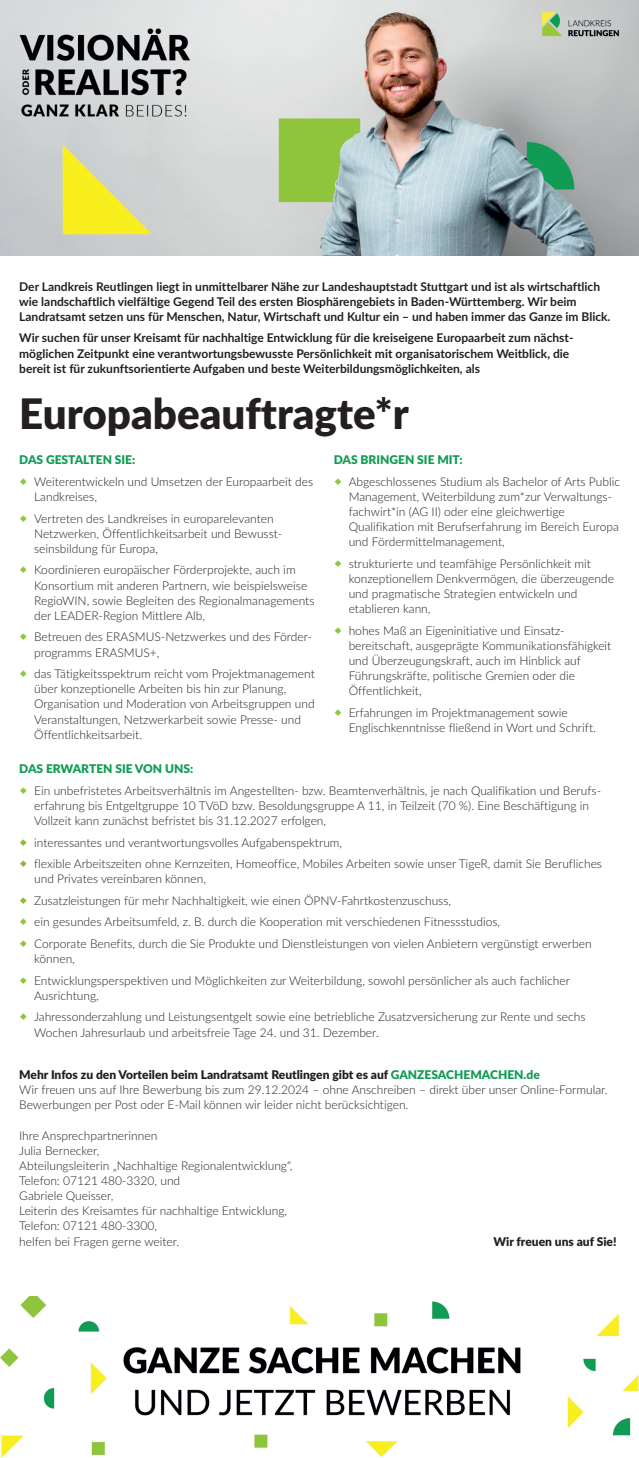
<style>
.page{position:relative;width:639px;height:1458px;background:#fff}
.page>*{position:absolute;margin:0;border:0;box-sizing:border-box;transform-origin:0 0}
.t1{font:900 42px "Lato";color:#231f20}
.t2{font:300 12px/15.1px "Lato";color:#231f20}
.t3{font:700 12px/15.1px "Lato";color:#231f20}
.t4{font:900 12px "Lato";color:#109c54}
.t5{font:900 12px "Lato";color:#231f20}
.s1{font-weight:900}
.s2{font-weight:900;color:#109c54}
</style>
<div class="page">
<img style="left:0;top:1297px;width:638px;height:161px">
<img style="left:1px;top:0;width:637px;height:255px">
<p class="t3" style="left:19px;top:279px;width:592px">Der Landkreis Reutlingen liegt in unmittelbarer Nähe zur Landeshauptstadt Stuttgart und ist als wirtschaftlich wie landschaftlich vielfältige Gegend Teil des ersten Biosphärengebiets in Baden-Württemberg. Wir beim<br>Landratsamt setzen uns für Menschen, Natur, Wirtschaft und Kultur ein – und haben immer das Ganze im Blick.</p>
<p class="t3" style="left:19px;top:331px;width:555px">Wir suchen für unser Kreisamt für nachhaltige Entwicklung für die kreiseigene Europaarbeit zum nächst&shy;möglichen Zeitpunkt eine verantwortungsbewusste Persönlichkeit mit organisatorischem Weitblick, die bereit ist für zukunftsorientierte Aufgaben und beste Weiterbildungsmöglichkeiten, als</p>
<h1 class="t1" style="left:19px;top:396px;width:390px">Europabeauftragte*r</h1>
<p class="t4" style="left:19px;top:455px;width:117px">DAS GESTALTEN SIE:</p>
<p class="t2" style="left:34px;top:475px;width:280px">Weiterentwickeln und Umsetzen der Europaarbeit des<br>Landkreises,</p>
<p class="t2" style="left:34px;top:511px;width:249px">Vertreten des Landkreises in europarelevanten<br>Netzwerken, Öffentlichkeitsarbeit und Bewusst&shy;seinsbildung für Europa,</p>
<p class="t2" style="left:34px;top:563px;width:281px">Koordinieren europäischer Förderprojekte, auch im Konsortium mit anderen Partnern, wie beispielsweise RegioWIN, sowie Begleiten des Regionalmanagements der LEADER-Region Mittlere Alb,</p>
<p class="t2" style="left:34px;top:630px;width:279px">Betreuen des ERASMUS-Netzwerkes und des Förder&shy;programms ERASMUS+,</p>
<p class="t2" style="left:34px;top:667px;width:282px">das Tätigkeitsspektrum reicht vom Projektmanagement über konzeptionelle Arbeiten bis hin zur Planung, Organisation und Moderation von Arbeitsgruppen und Veranstaltungen, Netzwerkarbeit sowie Presse- und Öffentlichkeitsarbeit.</p>
<p class="t4" style="left:333px;top:455px;width:130px">DAS BRINGEN SIE MIT:</p>
<p class="t2" style="left:348px;top:475px;width:272px">Abgeschlossenes Studium als Bachelor of Arts Public Management, Weiterbildung zum*zur Verwaltungs&shy;fachwirt*in (AG II) oder eine gleichwertige Qualifikation mit Berufserfahrung im Bereich Europa und Fördermittelmanagement,</p>
<p class="t2" style="left:348px;top:557px;width:266px">strukturierte und teamfähige Persönlichkeit mit konzeptionellem Denkvermögen, die überzeugende und pragmatische Strategien entwickeln und etablieren kann,</p>
<p class="t2" style="left:348px;top:624px;width:264px">hohes Maß an Eigeninitiative und Einsatz&shy;bereitschaft, ausgeprägte Kommunikationsfähigkeit und Überzeugungskraft, auch im Hinblick auf Führungskräfte, politische Gremien oder die Öffentlichkeit,</p>
<p class="t2" style="left:348px;top:706px;width:248px">Erfahrungen im Projektmanagement sowie<br>Englischkenntnisse fließend in Wort und Schrift.</p>
<p class="t4" style="left:19px;top:763px;width:175px">DAS ERWARTEN SIE VON UNS:</p>
<p class="t2" style="left:34px;top:783px;width:568px">Ein unbefristetes Arbeitsverhältnis im Angestellten- bzw. Beamtenverhältnis, je nach Qualifikation und Berufs&shy;erfahrung bis Entgeltgruppe 10 TVöD bzw. Besoldungsgruppe A 11, in Teilzeit (70 %). Eine Beschäftigung in<br>Vollzeit kann zunächst befristet bis 31.12.2027 erfolgen,</p>
<p class="t2" style="left:34px;top:832px;width:569px;line-height:21.6px">interessantes und verantwortungsvolles Aufgabenspektrum,<br>flexible Arbeitszeiten ohne Kernzeiten, Homeoffice, Mobiles Arbeiten sowie unser TigeR, damit Sie Berufliches</p>
<p class="t2" style="left:34px;top:869px;width:558px;line-height:21.6px">und Privates vereinbaren können,<br>Zusatzleistungen für mehr Nachhaltigkeit, wie einen ÖPNV-Fahrtkostenzuschuss,<br>ein gesundes Arbeitsumfeld, z. B. durch die Kooperation mit verschiedenen Fitnessstudios,<br>Corporate Benefits, durch die Sie Produkte und Dienstleistungen von vielen Anbietern vergünstigt erwerben</p>
<p class="t2" style="left:34px;top:949px;width:537px;line-height:21.6px">können,<br>Entwicklungsperspektiven und Möglichkeiten zur Weiterbildung, sowohl persönlicher als auch fachlicher</p>
<p class="t2" style="left:34px;top:985px;width:552px;line-height:21.6px">Ausrichtung,<br>Jahressonderzahlung und Leistungsentgelt sowie eine betriebliche Zusatzversicherung zur Rente und sechs</p>
<p class="t2" style="left:34px;top:1025px;width:346px">Wochen Jahresurlaub und arbeitsfreie Tage 24. und 31. Dezember.</p>
<p class="t2" style="left:19px;top:1068px;width:589px"><span class="s1">Mehr Infos zu den Vorteilen beim Landratsamt Reutlingen gibt es auf</span> <span class="s2">GANZESACHEMACHEN.de<br></span>Wir freuen uns auf Ihre Bewerbung bis zum 29.12.2024 – ohne Anschreiben – direkt über unser Online-Formular.<br>Bewerbungen per Post oder E-Mail können wir leider nicht berücksichtigen.</p>
<p class="t2" style="left:19px;top:1128px;width:274px">Ihre Ansprechpartnerinnen<br>Julia Bernecker,<br>Abteilungsleiterin „Nachhaltige Regionalentwicklung“, Telefon: 07121 480-3320, und<br>Gabriele Queisser,<br>Leiterin des Kreisamtes für nachhaltige Entwicklung, Telefon: 07121 480-3300,<br>helfen bei Fragen gerne weiter.</p>
<p class="t5" style="left:493px;top:1236px;width:124px">Wir freuen uns auf Sie!</p>
</div>
